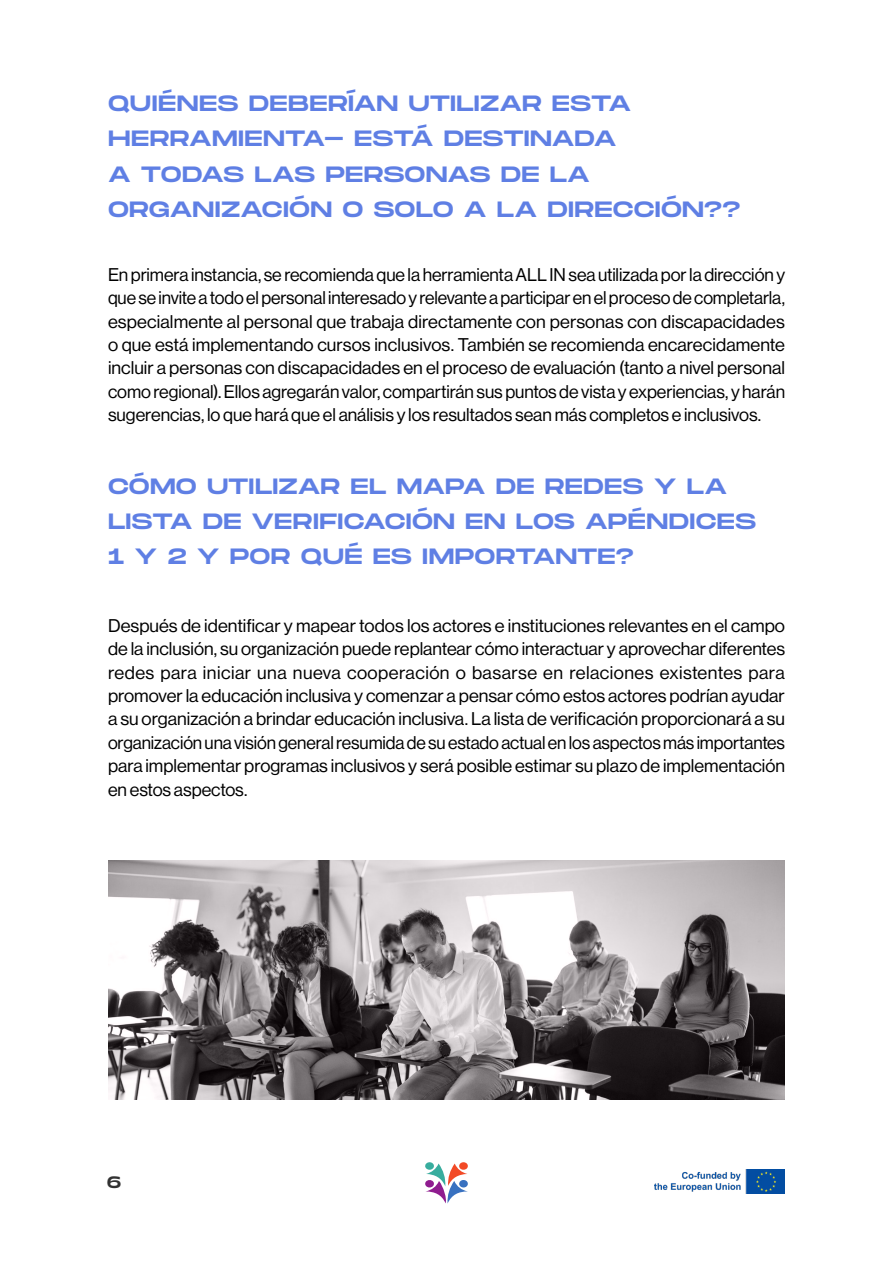
<style>
.page{position:relative;width:893px;height:1263px;background:#fff}
.page>*{position:absolute;margin:0;border:0;box-sizing:border-box;transform-origin:0 0}
.t1{font:22.2px/35.4px "Monument Extended";letter-spacing:.01em;color:#5f7fe4}
.t2{font:18px/23.4px "Neue Haas Display";color:#000;text-align:justify}
.t3{font:16.5px "Monument Extended";color:#323232}
</style>
<div class="page">
<img style="left:655px;top:1170px;width:130px;height:23px">
<svg style="left:425px;top:1162px;width:43px;height:41px"></svg>
<svg style="left:108px;top:860px;width:677px;height:240px;background:#908b8d"></svg>
<p class="t1" style="left:108px;top:85px;width:634px">QUIÉNES DEBERÍAN UTILIZAR ESTA<br>HERRAMIENTA- ESTÁ DESTINADA<br>A TODAS LAS PERSONAS DE LA<br>ORGANIZACIÓN O SOLO A LA DIRECCIÓN??</p>
<p class="t2" style="left:108px;top:263px;width:679px">En primera instancia, se recomienda que la herramienta ALL IN sea utilizada por la dirección y que se invite a todo el personal interesado y relevante a participar en el proceso de completarla, especialmente al personal que trabaja directamente con personas con discapacidades o que está implementando cursos inclusivos. También se recomienda encarecidamente incluir a personas con discapacidades en el proceso de evaluación (tanto a nivel personal como regional). Ellos agregarán valor, compartirán sus puntos de vista y experiencias, y harán sugerencias, lo que hará que el análisis y los resultados sean más completos e inclusivos.</p>
<p class="t1" style="left:108px;top:468px;width:650px">CÓMO UTILIZAR EL MAPA DE REDES Y LA<br>LISTA DE VERIFICACIÓN EN LOS APÉNDICES<br>1 Y 2 Y POR QUÉ ES IMPORTANTE?</p>
<p class="t2" style="left:108px;top:614px;width:679px">Después de identificar y mapear todos los actores e instituciones relevantes en el campo de la inclusión, su organización puede replantear cómo interactuar y aprovechar diferentes redes para iniciar una nueva cooperación o basarse en relaciones existentes para promover la educación inclusiva y comenzar a pensar cómo estos actores podrían ayudar a su organización a brindar educación inclusiva. La lista de verificación proporcionará a su organización una visión general resumida de su estado actual en los aspectos más importantes para implementar programas inclusivos y será posible estimar su plazo de implementación en estos aspectos.</p>
<p class="t3" style="left:107px;top:1170px;width:16px">6</p>
</div>
